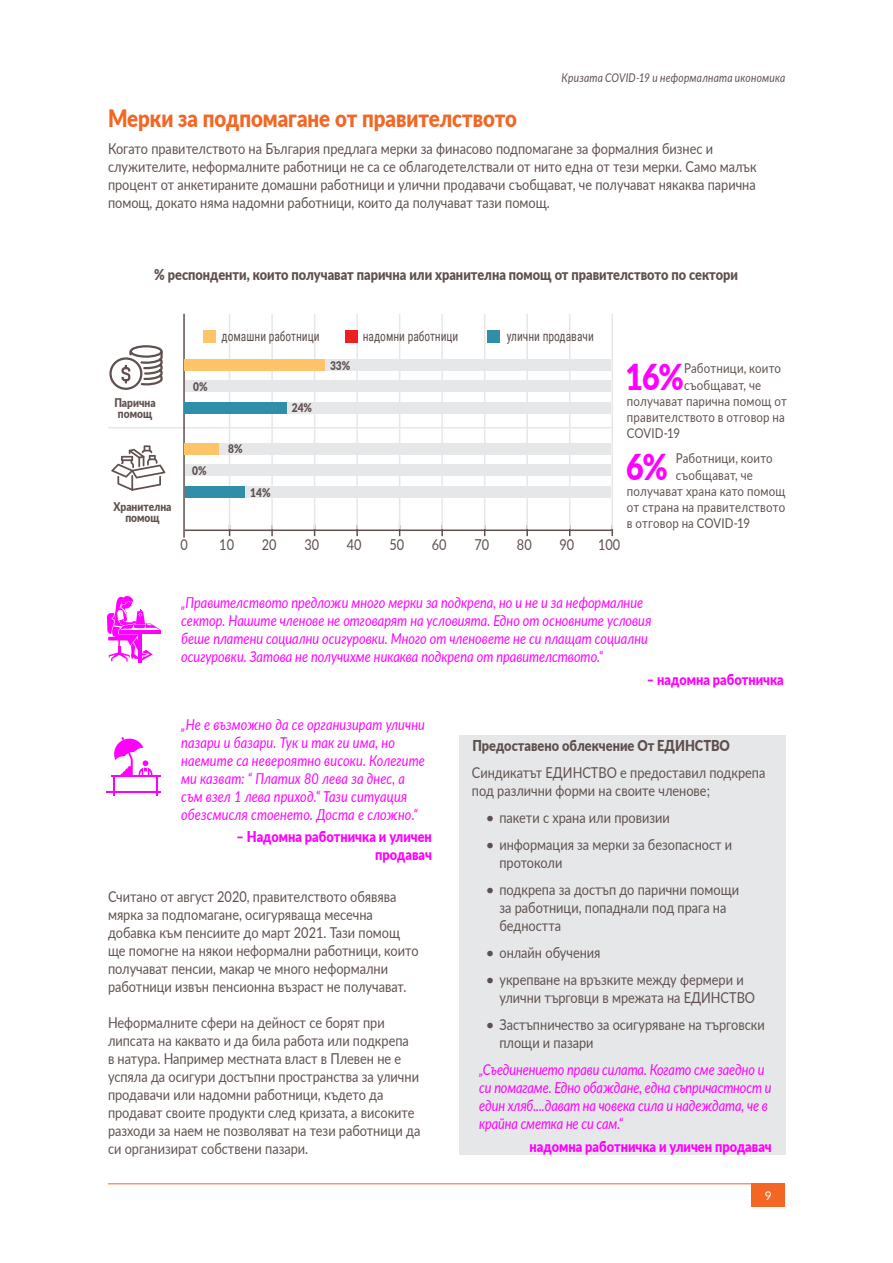
<style>
.page{position:relative;width:893px;height:1263px;background:#fff}
.page>*{position:absolute;margin:0;border:0;box-sizing:border-box;transform-origin:0 0}
.t1{font:900 35.7px "Lato";color:#f0f;scale:.85 1}
.t2{font:900 24px "Lato";color:#f36624;scale:.85 1}
.t3{font:15px/18px "Lato";color:#5f504e;scale:.85 1}
.t4{font:italic 15px/18px "Lato";color:#f0f;scale:.85 1}
.t5{font:15px/18px "Lato";color:#5f504e}
.t6{font:900 15px "Lato";color:#5f504e;scale:.85 1}
.t7{font:900 15px/18px "Lato";color:#f0f;text-align:right;scale:.85 1}
.t8{font:13.5px "Lato";letter-spacing:.015em;color:#5f504e;scale:.85 1}
.t9{font:13.5px "Roboto Condensed";color:#5f504e;scale:.85 1}
.t10{font:900 12px/11.4px "Lato";color:#5f504e;text-align:center;scale:.85 1}
.t11{font:italic 12px "Lato";letter-spacing:.02em;color:#5f504e;scale:.85 1}
.t12{font:12px "Lato";color:#fff}
</style>
<div class="page">
<div style="left:185px;top:402px;width:425px;height:11px;background:#e6e7e9"></div>
<div style="left:459px;top:735px;width:326px;height:420px;background:#e6e7e9"></div>
<hr style="left:138px;top:631px;width:4px;height:32px;background:#f0f">
<svg style="left:107px;top:596px;width:54px;height:65px"></svg>
<hr style="left:107px;top:791px;width:54px;height:2px;background:#f0f">
<hr style="left:111px;top:775px;width:50px;height:2px;background:#f0f">
<svg style="left:113px;top:737px;width:45px;height:58px"></svg>
<hr style="left:185px;top:529px;width:427px;height:2px;background:#5f504e">
<svg style="left:271px;top:529px;width:2px;height:7px"></svg>
<svg style="left:611px;top:529px;width:2px;height:7px"></svg>
<hr style="left:108px;top:427px;width:504px;height:1px;background:#e6e7e9">
<hr style="left:229px;top:314px;width:1px;height:215px;background:#e6e7e9">
<hr style="left:271px;top:314px;width:2px;height:215px;background:#e6e7e9">
<hr style="left:314px;top:314px;width:1px;height:215px;background:#e6e7e9">
<hr style="left:356px;top:314px;width:2px;height:215px;background:#e6e7e9">
<hr style="left:399px;top:314px;width:1px;height:215px;background:#e6e7e9">
<hr style="left:441px;top:314px;width:2px;height:215px;background:#e6e7e9">
<hr style="left:484px;top:314px;width:1px;height:215px;background:#e6e7e9">
<hr style="left:526px;top:314px;width:2px;height:215px;background:#e6e7e9">
<hr style="left:569px;top:314px;width:1px;height:215px;background:#e6e7e9">
<hr style="left:611px;top:314px;width:2px;height:215px;background:#e6e7e9">
<hr style="left:183px;top:314px;width:2px;height:224px;background:#5f504e">
<div style="left:203px;top:330px;width:13px;height:12px;background:#fec46a"></div>
<div style="left:487px;top:330px;width:12px;height:12px;background:#318ea9"></div>
<div style="left:346px;top:330px;width:12px;height:12px;background:#ee1f23"></div>
<div style="left:185px;top:464px;width:425px;height:12px;background:#e6e7e9"></div>
<div style="left:186px;top:486px;width:425px;height:12px;background:#e6e7e9"></div>
<div style="left:185px;top:486px;width:59px;height:12px;background:#318ea9"></div>
<svg style="left:111px;top:445px;width:54px;height:46px"></svg>
<div style="left:130px;top:345px;width:33px;height:13px;border:2px solid #5f504e;border-radius:50%"></div>
<svg style="left:109px;top:350px;width:54px;height:40px"></svg>
<div style="left:185px;top:402px;width:102px;height:11px;background:#318ea9"></div>
<div style="left:185px;top:380px;width:425px;height:12px;background:#e6e7e9"></div>
<div style="left:186px;top:359px;width:425px;height:11px;background:#e6e7e9"></div>
<div style="left:185px;top:359px;width:140px;height:11px;background:#fec46a"></div>
<div style="left:186px;top:443px;width:425px;height:11px;background:#e6e7e9"></div>
<div style="left:185px;top:443px;width:34px;height:11px;background:#fec46a"></div>
<div style="left:751px;top:1183px;width:34px;height:24px;background:#f36624"></div>
<hr style="left:108px;top:1183px;width:677px;height:1px;background:#f36624">
<p class="t11" style="left:562px;top:69px;width:265px">Кризата COVID-19 и неформалната икономика</p>
<h2 class="t2" style="left:108px;top:101px;width:483px">Мерки за подпомагане от правителството</h2>
<p class="t3" style="left:108px;top:139px;width:765px">Когато правителството на България предлага мерки за финасово подпомагане за формалния бизнес и служителите, неформалните работници не са се облагодетелствали от нито една от тези мерки. Само малък процент от анкетираните домашни работници и улични продавачи съобщават, че получават някаква парична помощ, докато няма надомни работници, които да получават тази помощ.</p>
<p class="t6" style="left:154px;top:263px;width:688px">% респонденти, които получават парична или хранителна помощ от правителството по сектори</p>
<p class="t9" style="left:222px;top:327px;width:117px">домашни работници</p>
<p class="t9" style="left:363px;top:327px;width:114px">надомни работници</p>
<p class="t9" style="left:507px;top:327px;width:104px">улични продавачи</p>
<p class="t10" style="left:193px;top:380px;width:18px">0%</p>
<p class="t10" style="left:114px;top:396px;width:50px;text-align:left">Парична помощ</p>
<p class="t10" style="left:292px;top:402px;width:25px">24%</p>
<p class="t10" style="left:114px;top:500px;width:70px">Хранителна помощ</p>
<p class="t10" style="left:192px;top:464px;width:18px">0%</p>
<p class="t10" style="left:228px;top:443px;width:18px">8%</p>
<p class="t10" style="left:250px;top:486px;width:25px">14%</p>
<p class="t10" style="left:330px;top:359px;width:25px">33%</p>
<h1 class="t1" style="left:625px;top:350px;width:70px">16%</h1>
<p class="t8" style="left:684px;top:359px;width:116px">Работници, които</p>
<p class="t8" style="left:684px;top:375px;width:92px">съобщават, че</p>
<p class="t8" style="left:627px;top:391px;width:190px">получават парична помощ от</p>
<p class="t8" style="left:627px;top:407px;width:187px">правителството в отговор на</p>
<p class="t8" style="left:627px;top:424px;width:64px">COVID-19</p>
<h1 class="t1" style="left:626px;top:440px;width:51px">6%</h1>
<p class="t8" style="left:676px;top:449px;width:116px">Работници, които</p>
<p class="t8" style="left:676px;top:465px;width:92px">съобщават, че</p>
<p class="t8" style="left:627px;top:481px;width:188px">получават храна като помощ</p>
<p class="t8" style="left:627px;top:497px;width:188px">от страна на правителството</p>
<p class="t8" style="left:627px;top:514px;width:146px">в отговор на COVID-19</p>
<p class="t3" style="left:180px;top:535px;width:10px">0</p>
<p class="t3" style="left:219px;top:535px;width:19px">10</p>
<p class="t3" style="left:262px;top:535px;width:19px">20</p>
<p class="t3" style="left:304px;top:535px;width:19px">30</p>
<p class="t3" style="left:347px;top:535px;width:19px">40</p>
<p class="t3" style="left:389px;top:535px;width:19px">50</p>
<p class="t3" style="left:432px;top:535px;width:19px">60</p>
<p class="t3" style="left:474px;top:535px;width:19px">70</p>
<p class="t3" style="left:517px;top:535px;width:19px">80</p>
<p class="t3" style="left:559px;top:535px;width:19px">90</p>
<p class="t3" style="left:598px;top:535px;width:28px">100</p>
<p class="t4" style="left:181px;top:593px;width:555px">„Правителството предложи много мерки за подкрепа, но и не и за неформалние сектор. Нашите членове не отговарят на условията. Едно от основните условия беше платени социални осигуровки. Много от членовете не си плащат социални осигуровки. Затова не получихме никаква подкрепа от правителството.“</p>
<p class="t7" style="left:647px;top:670px;width:163px">– надомна работничка</p>
<p class="t4" style="left:181px;top:715px;width:288px">„Не е възможно да се организират улични пазари и базари. Тук и так ги има, но наемите са невероятно високи. Колегите ми казват: “ Платих 80 лева за днес, а съм взел 1 лева приход.“ Тази ситуация обезсмисля стоенето. Доста е сложно.“</p>
<p class="t7" style="left:237px;top:827px;width:231px">– Надомна работничка и уличен продавач</p>
<p class="t6" style="left:472px;top:734px;width:304px">Предоставено облекчение От ЕДИНСТВО</p>
<p class="t3" style="left:472px;top:763px;width:347px">Синдикатът ЕДИНСТВО е предоставил подкрепа под различни форми на своите членове;</p>
<p class="t5" style="left:486px;top:808px;width:185px">• пакети с храна или провизии</p>
<p class="t5" style="left:499px;top:835px;width:234px;text-indent:-14px">• информация за мерки за безопасност и протоколи</p>
<p class="t5" style="left:499px;top:880px;width:241px;text-indent:-14px">• подкрепа за достъп до парични помощи за работници, попаднали под прага на бедността</p>
<p class="t5" style="left:486px;top:943px;width:116px">• онлайн обучения</p>
<p class="t5" style="left:499px;top:970px;width:257px;text-indent:-14px">• укрепване на връзките между фермери и улични търговци в мрежата на ЕДИНСТВО</p>
<p class="t5" style="left:499px;top:1015px;width:267px;text-indent:-14px">• Застъпничество за осигуряване на търговски площи и пазари</p>
<p class="t4" style="left:479px;top:1060px;width:345px">„Съединението прави силата. Когато сме заедно и си помагаме. Едно обаждане, една съпричастност и един хляб....дават на човека сила и надеждата, че в крайна сметка не си сам.“</p>
<p class="t7" style="left:530px;top:1136px;width:286px">надомна работничка и уличен продавач</p>
<p class="t3" style="left:108px;top:887px;width:367px">Считано от август 2020, правителството обявява мярка за подпомагане, осигуряваща месечна добавка към пенсиите до март 2021. Тази помощ ще помогне на някои неформални работници, които получават пенсии, макар че много неформални работници извън пенсионна възраст не получават.</p>
<p class="t3" style="left:108px;top:1013px;width:369px">Неформалните сфери на дейност се борят при липсата на каквато и да била работа или подкрепа<br>в натура. Например местната власт в Плевен не е успяла да осигури достъпни пространства за улични продавачи или надомни работници, където да продават своите продукти след кризата, а високите разходи за наем не позволяват на тези работници да си организират собствени пазари.</p>
<p class="t12" style="left:765px;top:1187px;width:8px">9</p>
</div>
